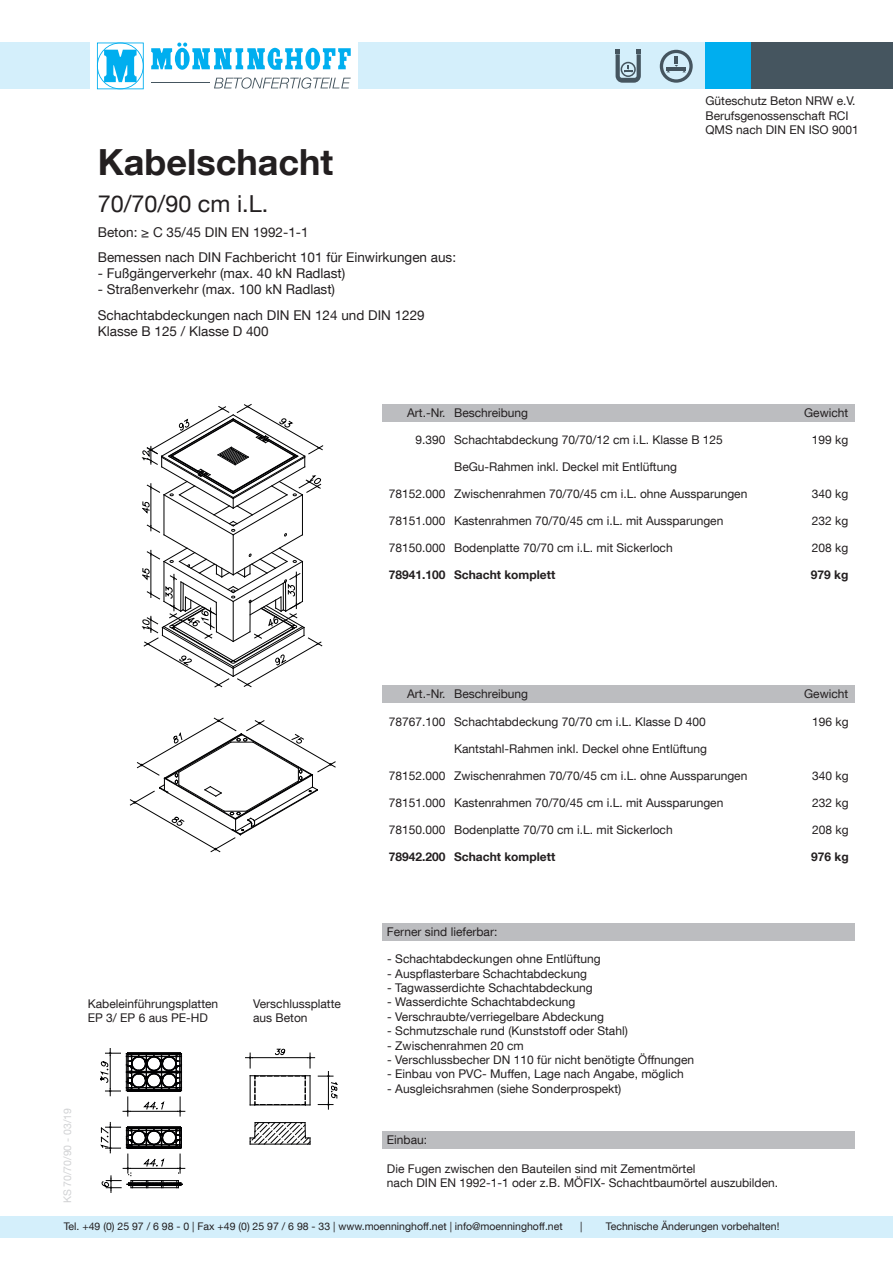
<style>
.page{position:relative;width:893px;height:1263px;background:#fff}
.page>*{position:absolute;margin:0;border:0;box-sizing:border-box;transform-origin:0 0}
.t1{font:700 36px "Helvetica Neue LT Com";color:#231f20}
.t2{font:23.4px "Helvetica Neue LT Com";color:#231f20}
.t3{font:13.5px/25.2px "Helvetica Neue LT Com";color:#231f20}
.t4{font:12px/14.4px "Helvetica Neue LT Com";color:#231f20}
.t5{font:700 12px "Helvetica Neue LT Com";color:#231f20}
.t6{font:10.5px "Helvetica Neue LT Com";color:#231f20}
.t7{font:10.5px "Helvetica Neue LT Com";color:#d1d2d4}
</style>
<div class="page">
<div style="left:0;top:1216px;width:893px;height:21px;background:#d4effb"></div>
<svg style="left:97px;top:43px;width:47px;height:46px"></svg>
<svg style="left:151px;top:43px;width:200px;height:27px"></svg>
<hr style="left:151px;top:82px;width:59px;height:1px;background:#45555f">
<svg style="left:214px;top:77px;width:137px;height:12px"></svg>
<div style="left:0;top:43px;width:89px;height:46px;background:#d4effb"></div>
<div style="left:358px;top:43px;width:349px;height:46px;background:#d4effb"></div>
<div style="left:705px;top:43px;width:47px;height:46px;background:#00aeef"></div>
<div style="left:752px;top:43px;width:141px;height:46px;background:#45555f"></div>
<svg style="left:660px;top:50px;width:33px;height:33px"></svg>
<svg style="left:616px;top:49px;width:25px;height:34px"></svg>
<div style="left:383px;top:923px;width:472px;height:17px;background:#bcbdc0"></div>
<div style="left:383px;top:1131px;width:472px;height:17px;background:#bcbdc0"></div>
<div style="left:383px;top:404px;width:472px;height:17px;background:#bcbdc0"></div>
<div style="left:383px;top:685px;width:472px;height:18px;background:#bcbdc0"></div>
<svg style="left:142px;top:404px;width:181px;height:284px"></svg>
<svg style="left:130px;top:717px;width:206px;height:135px"></svg>
<svg style="left:101px;top:1048px;width:84px;height:68px"></svg>
<svg style="left:101px;top:1122px;width:84px;height:70px"></svg>
<svg style="left:250px;top:1122px;width:61px;height:23px"></svg>
<svg style="left:246px;top:1048px;width:92px;height:61px"></svg>
<h1 class="t1" style="left:98px;top:139px;width:237px">Kabelschacht</h1>
<h2 class="t2" style="left:98px;top:189px;width:172px">70/70/90 cm i.L.</h2>
<p class="t3" style="left:98px;top:219px;width:360px">Beton: ≥ C 35/45 DIN EN 1992-1-1<br>Bemessen nach DIN Fachbericht 101 für Einwirkungen aus:</p>
<p class="t3" style="left:98px;top:260px;width:249px">- Fußgängerverkehr (max. 40 kN Radlast)</p>
<p class="t3" style="left:98px;top:277px;width:328px">- Straßenverkehr (max. 100 kN Radlast)<br>Schachtabdeckungen nach DIN EN 124 und DIN 1229</p>
<p class="t3" style="left:98px;top:318px;width:172px">Klasse B 125 / Klasse D 400</p>
<p class="t4" style="left:705px;top:94px;width:155px">Güteschutz Beton NRW e.V.<br>Berufsgenossenschaft RCI<br>QMS nach DIN EN ISO 9001</p>
<p class="t4" style="left:407px;top:405px;width:122px">Art.-Nr. Beschreibung</p>
<p class="t4" style="left:804px;top:405px;width:46px">Gewicht</p>
<p class="t4" style="left:416px;top:433px;width:32px">9.390</p>
<p class="t4" style="left:389px;top:487px;width:58px">78152.000</p>
<p class="t4" style="left:389px;top:514px;width:58px">78151.000</p>
<p class="t4" style="left:389px;top:541px;width:58px">78150.000</p>
<p class="t5" style="left:389px;top:568px;width:58px">78941.100</p>
<p class="t4" style="left:454px;top:433px;width:270px">Schachtabdeckung 70/70/12 cm i.L. Klasse B 125</p>
<p class="t4" style="left:454px;top:460px;width:224px">BeGu-Rahmen inkl. Deckel mit Entlüftung</p>
<p class="t4" style="left:454px;top:487px;width:295px">Zwischenrahmen 70/70/45 cm i.L. ohne Aussparungen</p>
<p class="t4" style="left:454px;top:514px;width:271px">Kastenrahmen 70/70/45 cm i.L. mit Aussparungen</p>
<p class="t4" style="left:454px;top:541px;width:220px">Bodenplatte 70/70 cm i.L. mit Sickerloch</p>
<p class="t5" style="left:454px;top:568px;width:103px">Schacht komplett</p>
<p class="t4" style="left:812px;top:433px;width:38px">199 kg</p>
<p class="t4" style="left:812px;top:487px;width:38px">340 kg</p>
<p class="t4" style="left:812px;top:514px;width:38px">232 kg</p>
<p class="t4" style="left:812px;top:541px;width:38px">208 kg</p>
<p class="t5" style="left:811px;top:568px;width:39px">979 kg</p>
<p class="t4" style="left:407px;top:686px;width:122px">Art.-Nr. Beschreibung</p>
<p class="t4" style="left:804px;top:686px;width:46px">Gewicht</p>
<p class="t4" style="left:389px;top:714px;width:58px">78767.100</p>
<p class="t4" style="left:389px;top:768px;width:58px">78152.000</p>
<p class="t4" style="left:389px;top:795px;width:58px">78151.000</p>
<p class="t4" style="left:389px;top:822px;width:58px">78150.000</p>
<p class="t5" style="left:389px;top:849px;width:58px">78942.200</p>
<p class="t4" style="left:454px;top:714px;width:253px">Schachtabdeckung 70/70 cm i.L. Klasse D 400</p>
<p class="t4" style="left:454px;top:741px;width:254px">Kantstahl-Rahmen inkl. Deckel ohne Entlüftung</p>
<p class="t4" style="left:454px;top:768px;width:295px">Zwischenrahmen 70/70/45 cm i.L. ohne Aussparungen</p>
<p class="t4" style="left:454px;top:795px;width:271px">Kastenrahmen 70/70/45 cm i.L. mit Aussparungen</p>
<p class="t4" style="left:454px;top:822px;width:220px">Bodenplatte 70/70 cm i.L. mit Sickerloch</p>
<p class="t5" style="left:454px;top:849px;width:103px">Schacht komplett</p>
<p class="t4" style="left:88px;top:996px;width:132px">Kabeleinführungsplatten<br>EP 3/ EP 6 aus PE-HD</p>
<p class="t7" style="left:61px;top:1203px;width:97px;rotate:-90deg">KS 70/70/90 - 03/19</p>
<p class="t4" style="left:253px;top:996px;width:89px">Verschlussplatte aus Beton</p>
<p class="t4" style="left:387px;top:924px;width:112px">Ferner sind lieferbar:</p>
<p class="t4" style="left:387px;top:951px;width:215px">- Schachtabdeckungen ohne Entlüftung</p>
<p class="t4" style="left:387px;top:966px;width:201px">- Auspflasterbare Schachtabdeckung</p>
<p class="t4" style="left:387px;top:980px;width:207px">- Tagwasserdichte Schachtabdeckung</p>
<p class="t4" style="left:387px;top:994px;width:190px">- Wasserdichte Schachtabdeckung</p>
<p class="t4" style="left:387px;top:1009px;width:218px">- Verschraubte/verriegelbare Abdeckung</p>
<p class="t4" style="left:387px;top:1023px;width:242px">- Schmutzschale rund (Kunststoff oder Stahl)</p>
<p class="t4" style="left:387px;top:1038px;width:138px">- Zwischenrahmen 20 cm</p>
<p class="t4" style="left:387px;top:1052px;width:308px">- Verschlussbecher DN 110 für nicht benötigte Öffnungen</p>
<p class="t4" style="left:387px;top:1066px;width:298px">- Einbau von PVC- Muffen, Lage nach Angabe, möglich</p>
<p class="t4" style="left:387px;top:1081px;width:236px">- Ausgleichsrahmen (siehe Sonderprospekt)</p>
<p class="t4" style="left:387px;top:1132px;width:42px">Einbau:</p>
<p class="t4" style="left:387px;top:1161px;width:393px">Die Fugen zwischen den Bauteilen sind mit Zementmörtel<br>nach DIN EN 1992-1-1 oder z.B. MÖFIX- Schachtbaumörtel auszubilden.</p>
<p class="t6" style="left:64px;top:1220px;width:500px">Tel. +49 (0) 25 97 / 6 98 - 0 | Fax +49 (0) 25 97 / 6 98 - 33 | www.moenninghoff.net | info@moenninghoff.net</p>
<p class="t6" style="left:580px;top:1220px;width:4px">|</p>
<p class="t6" style="left:606px;top:1220px;width:175px">Technische Änderungen vorbehalten!</p>
<p class="t4" style="left:812px;top:714px;width:38px">196 kg</p>
<p class="t4" style="left:812px;top:768px;width:38px">340 kg</p>
<p class="t4" style="left:812px;top:795px;width:38px">232 kg</p>
<p class="t4" style="left:812px;top:822px;width:38px">208 kg</p>
<p class="t5" style="left:811px;top:849px;width:39px">976 kg</p>
</div>
